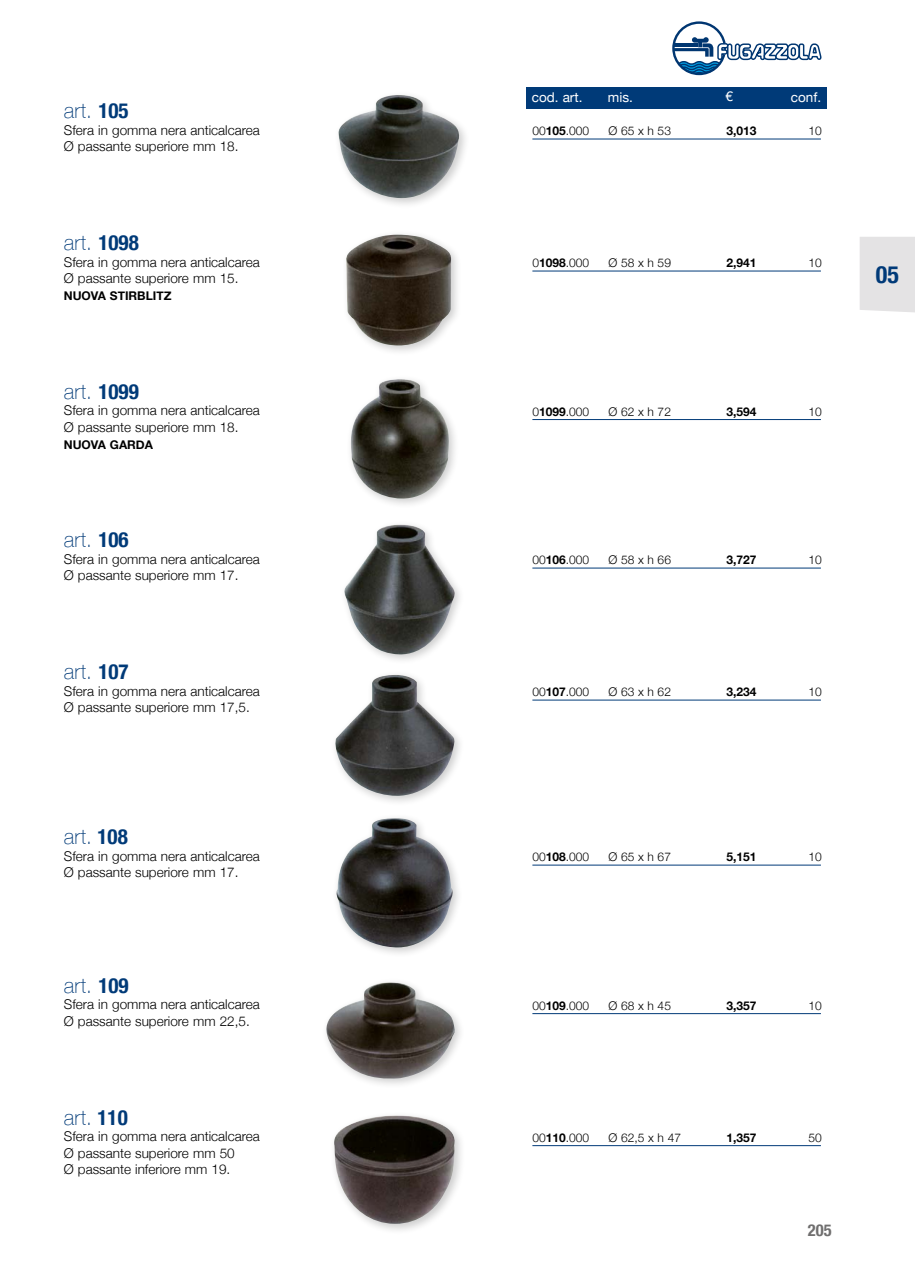
<style>
.page{position:relative;width:915px;height:1263px;background:#fff}
.page>*{position:absolute;margin:0;border:0;box-sizing:border-box;transform-origin:0 0}
.t1{font:700 condensed 24px "Helvetica Neue";color:#003a78}
.codici_articolo{font:100 21px "Helvetica Neue";letter-spacing:.015em;color:#003a78}
.t2{font:700 condensed 16.5px "Helvetica Neue";color:#706f6f}
.t3{font:300 13.5px "Helvetica Neue";color:#000}
.t4{font:13.5px "Helvetica Neue";color:#fff}
.filetto{font:300 12px "Helvetica Neue";color:#000}
.filetto-2{font:700 12px "Helvetica Neue";color:#000}
.s1{font-weight:700;font-stretch:condensed}
.s2{font-weight:700}
</style>
<div class="page">
<div style="left:526px;top:87px;width:299px;height:21px;background:#003a78"></div>
<svg style="left:672px;top:21px;width:149px;height:54px"></svg>
<hr style="left:532px;top:139px;width:288px;height:1px;background:#003a78">
<hr style="left:532px;top:271px;width:288px;height:1px;background:#003a78">
<hr style="left:532px;top:419px;width:288px;height:1px;background:#003a78">
<hr style="left:532px;top:568px;width:288px;height:1px;background:#003a78">
<hr style="left:532px;top:700px;width:288px;height:1px;background:#003a78">
<hr style="left:532px;top:865px;width:288px;height:1px;background:#003a78">
<hr style="left:532px;top:1013px;width:288px;height:1px;background:#003a78">
<hr style="left:532px;top:1145px;width:288px;height:1px;background:#003a78">
<div style="left:330px;top:670px;width:135px;height:137px;background:#000;opacity:.2"></div>
<img style="left:333px;top:675px;width:122px;height:121px">
<div style="left:331px;top:813px;width:132px;height:145px;background:#000;opacity:.2"></div>
<img style="left:335px;top:818px;width:118px;height:130px">
<div style="left:321px;top:977px;width:144px;height:113px;background:#000;opacity:.2"></div>
<img style="left:326px;top:982px;width:130px;height:98px">
<div style="left:329px;top:1110px;width:136px;height:125px;background:#000;opacity:.2"></div>
<img style="left:333px;top:1115px;width:123px;height:109px">
<div style="left:333px;top:90px;width:137px;height:119px;background:#000;opacity:.2"></div>
<img style="left:338px;top:95px;width:122px;height:103px">
<div style="left:341px;top:230px;width:121px;height:127px;background:#000;opacity:.2"></div>
<img style="left:346px;top:235px;width:105px;height:110px">
<img style="left:350px;top:379px;width:101px;height:125px">
<div style="left:339px;top:520px;width:126px;height:145px;background:#000;opacity:.2"></div>
<img style="left:344px;top:525px;width:110px;height:130px">
<div style="left:860px;top:237px;width:54px;height:76px;background:#e4e3e4"></div>
<p class="codici_articolo" style="left:64px;top:95px;width:66px">art. <span class="s1">105</span></p>
<p class="t3" style="left:64px;top:119px;width:197px">Sfera in gomma nera anticalcarea</p>
<p class="t3" style="left:64px;top:135px;width:176px">Ø passante superiore mm 18.</p>
<p class="codici_articolo" style="left:64px;top:227px;width:76px">art. <span class="s1">1098</span></p>
<p class="t3" style="left:64px;top:251px;width:197px">Sfera in gomma nera anticalcarea</p>
<p class="t3" style="left:64px;top:267px;width:176px">Ø passante superiore mm 15.</p>
<p class="filetto-2" style="left:64px;top:287px;width:109px">NUOVA STIRBLITZ</p>
<p class="codici_articolo" style="left:64px;top:375px;width:76px">art. <span class="s1">1099</span></p>
<p class="t3" style="left:64px;top:399px;width:197px">Sfera in gomma nera anticalcarea</p>
<p class="t3" style="left:64px;top:416px;width:176px">Ø passante superiore mm 18.</p>
<p class="filetto-2" style="left:64px;top:435px;width:91px">NUOVA GARDA</p>
<p class="codici_articolo" style="left:64px;top:524px;width:66px">art. <span class="s1">106</span></p>
<p class="t3" style="left:64px;top:548px;width:197px">Sfera in gomma nera anticalcarea</p>
<p class="t3" style="left:64px;top:564px;width:176px">Ø passante superiore mm 17.</p>
<p class="codici_articolo" style="left:64px;top:656px;width:66px">art. <span class="s1">107</span></p>
<p class="t3" style="left:64px;top:680px;width:197px">Sfera in gomma nera anticalcarea</p>
<p class="t3" style="left:64px;top:696px;width:187px">Ø passante superiore mm 17,5.</p>
<p class="codici_articolo" style="left:64px;top:821px;width:65px">art. <span class="s1">108</span></p>
<p class="t3" style="left:64px;top:845px;width:197px">Sfera in gomma nera anticalcarea</p>
<p class="t3" style="left:64px;top:861px;width:176px">Ø passante superiore mm 17.</p>
<p class="codici_articolo" style="left:64px;top:969px;width:66px">art. <span class="s1">109</span></p>
<p class="t3" style="left:64px;top:993px;width:197px">Sfera in gomma nera anticalcarea</p>
<p class="t3" style="left:64px;top:1010px;width:187px">Ø passante superiore mm 22,5.</p>
<p class="codici_articolo" style="left:64px;top:1101px;width:65px">art. <span class="s1">110</span></p>
<p class="t3" style="left:64px;top:1125px;width:197px">Sfera in gomma nera anticalcarea</p>
<p class="t3" style="left:64px;top:1142px;width:172px">Ø passante superiore mm 50</p>
<p class="t3" style="left:64px;top:1158px;width:168px">Ø passante inferiore mm 19.</p>
<p class="t4" style="left:531px;top:87px;width:52px">cod. art.</p>
<p class="t4" style="left:607px;top:87px;width:27px">mis.</p>
<p class="t4" style="left:725px;top:86px;width:9px">€</p>
<p class="t4" style="left:790px;top:87px;width:32px">conf.</p>
<p class="filetto" style="left:532px;top:121px;width:58px">00<span class="s2">105</span>.000</p>
<p class="filetto" style="left:608px;top:121px;width:64px">Ø 65 x h 53</p>
<p class="filetto-2" style="left:726px;top:122px;width:32px">3,013</p>
<p class="filetto" style="left:808px;top:121px;width:15px">10</p>
<p class="filetto" style="left:532px;top:253px;width:58px">0<span class="s2">1098</span>.000</p>
<p class="filetto" style="left:608px;top:253px;width:64px">Ø 58 x h 59</p>
<p class="filetto-2" style="left:726px;top:254px;width:32px">2,941</p>
<p class="filetto" style="left:808px;top:253px;width:15px">10</p>
<p class="filetto" style="left:532px;top:402px;width:58px">0<span class="s2">1099</span>.000</p>
<p class="filetto" style="left:608px;top:402px;width:64px">Ø 62 x h 72</p>
<p class="filetto-2" style="left:726px;top:402px;width:32px">3,594</p>
<p class="filetto" style="left:808px;top:402px;width:15px">10</p>
<h1 class="t1" style="left:875px;top:254px;width:25px">05</h1>
<p class="filetto" style="left:532px;top:550px;width:58px">00<span class="s2">106</span>.000</p>
<p class="filetto" style="left:608px;top:550px;width:64px">Ø 58 x h 66</p>
<p class="filetto-2" style="left:726px;top:551px;width:32px">3,727</p>
<p class="filetto" style="left:808px;top:550px;width:15px">10</p>
<p class="filetto" style="left:532px;top:682px;width:58px">00<span class="s2">107</span>.000</p>
<p class="filetto" style="left:608px;top:682px;width:64px">Ø 63 x h 62</p>
<p class="filetto-2" style="left:726px;top:683px;width:32px">3,234</p>
<p class="filetto" style="left:808px;top:682px;width:15px">10</p>
<p class="filetto" style="left:532px;top:847px;width:58px">00<span class="s2">108</span>.000</p>
<p class="filetto" style="left:608px;top:847px;width:64px">Ø 65 x h 67</p>
<p class="filetto-2" style="left:726px;top:848px;width:32px">5,151</p>
<p class="filetto" style="left:808px;top:847px;width:15px">10</p>
<p class="filetto" style="left:532px;top:996px;width:58px">00<span class="s2">109</span>.000</p>
<p class="filetto" style="left:608px;top:996px;width:64px">Ø 68 x h 45</p>
<p class="filetto-2" style="left:726px;top:996px;width:32px">3,357</p>
<p class="filetto" style="left:808px;top:996px;width:15px">10</p>
<p class="filetto" style="left:532px;top:1128px;width:58px">00<span class="s2">110</span>.000</p>
<p class="filetto" style="left:608px;top:1128px;width:74px">Ø 62,5 x h 47</p>
<p class="filetto-2" style="left:726px;top:1128px;width:32px">1,357</p>
<p class="filetto" style="left:808px;top:1128px;width:15px">50</p>
<p class="t2" style="left:807px;top:1217px;width:25px">205</p>
</div>
